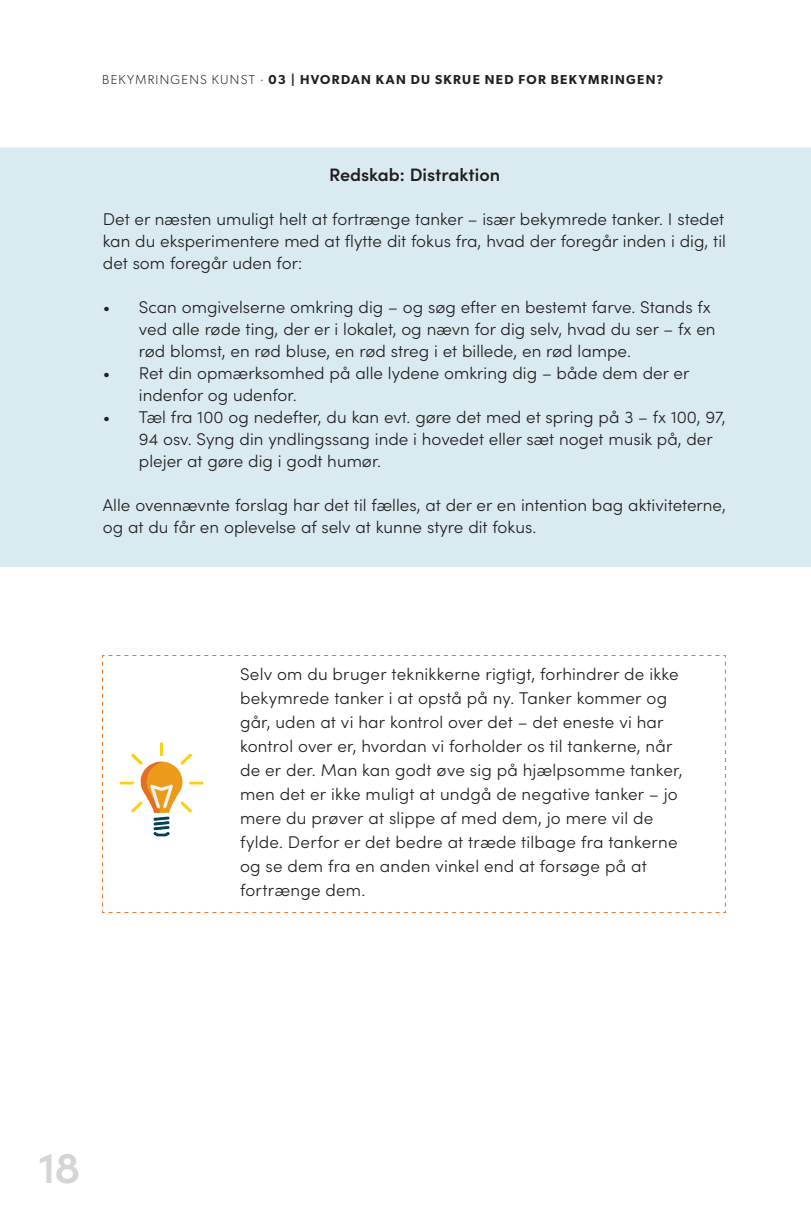
<style>
.page{position:relative;width:811px;height:1225px;background:#fff}
.page>*{position:absolute;margin:0;border:0;box-sizing:border-box;transform-origin:0 0}
.t1{font:600 44px "Sofia Pro";color:#d4d5d5}
.t2{font:600 18px "Sofia Pro";color:#231f20}
.t3{font:300 17px/24px "Sofia Pro";color:#231f20}
.t4{font:600 13px "Gibson";letter-spacing:.105em;color:#231f20}
.s1{font-weight:300}
</style>
<div class="page">
<div style="left:0;top:147px;width:811px;height:420px;background:#d9eaf0"></div>
<svg style="left:102px;top:655px;width:624px;height:258px"></svg>
<img style="left:102px;top:723px;width:127px;height:122px">
<p class="t4" style="left:102px;top:72px;width:563px"><span class="s1">BEKYMRINGENS KUNST ·</span> 03 | HVORDAN KAN DU SKRUE NED FOR BEKYMRINGEN?</p>
<p class="t2" style="left:329px;top:161px;width:173px">Redskab: Distraktion</p>
<p class="t3" style="left:103px;top:207px;width:624px;line-height:22px;text-align:justify">Det er næsten umuligt helt at fortrænge tanker – især bekymrede tanker. I stedet kan du eksperimentere med at flytte dit fokus fra, hvad der foregår inden i dig, til det som foregår uden for:</p>
<p class="t3" style="left:139px;top:295px;width:578px;line-height:22px;text-indent:-36px">• Scan omgivelserne omkring dig – og søg efter en bestemt farve. Stands fx ved alle røde ting, der er i lokalet, og nævn for dig selv, hvad du ser – fx en rød blomst, en rød bluse, en rød streg i et billede, en rød lampe.</p>
<p class="t3" style="left:139px;top:361px;width:552px;line-height:22px;text-indent:-36px">• Ret din opmærksomhed på alle lydene omkring dig – både dem der er indenfor og udenfor.</p>
<p class="t3" style="left:139px;top:405px;width:588px;line-height:22px;text-indent:-36px">• Tæl fra 100 og nedefter, du kan evt. gøre det med et spring på 3 – fx 100, 97,<br>94 osv. Syng din yndlingssang inde i hovedet eller sæt noget musik på, der plejer at gøre dig i godt humør.</p>
<p class="t3" style="left:103px;top:493px;width:624px;line-height:22px">Alle ovennævnte forslag har det til fælles, at der er en intention bag aktiviteterne, og at du får en oplevelse af selv at kunne styre dit fokus.</p>
<p class="t3" style="left:240px;top:661px;width:444px">Selv om du bruger teknikkerne rigtigt, forhindrer de ikke bekymrede tanker i at opstå på ny. Tanker kommer og går, uden at vi har kontrol over det – det eneste vi har kontrol over er, hvordan vi forholder os til tankerne, når de er der. Man kan godt øve sig på hjælpsomme tanker, men det er ikke muligt at undgå de negative tanker – jo mere du prøver at slippe af med dem, jo mere vil de fylde. Derfor er det bedre at træde tilbage fra tankerne og se dem fra en anden vinkel end at forsøge på at fortrænge dem.</p>
<h1 class="t1" style="left:39px;top:1134px;width:43px">18</h1>
</div>
